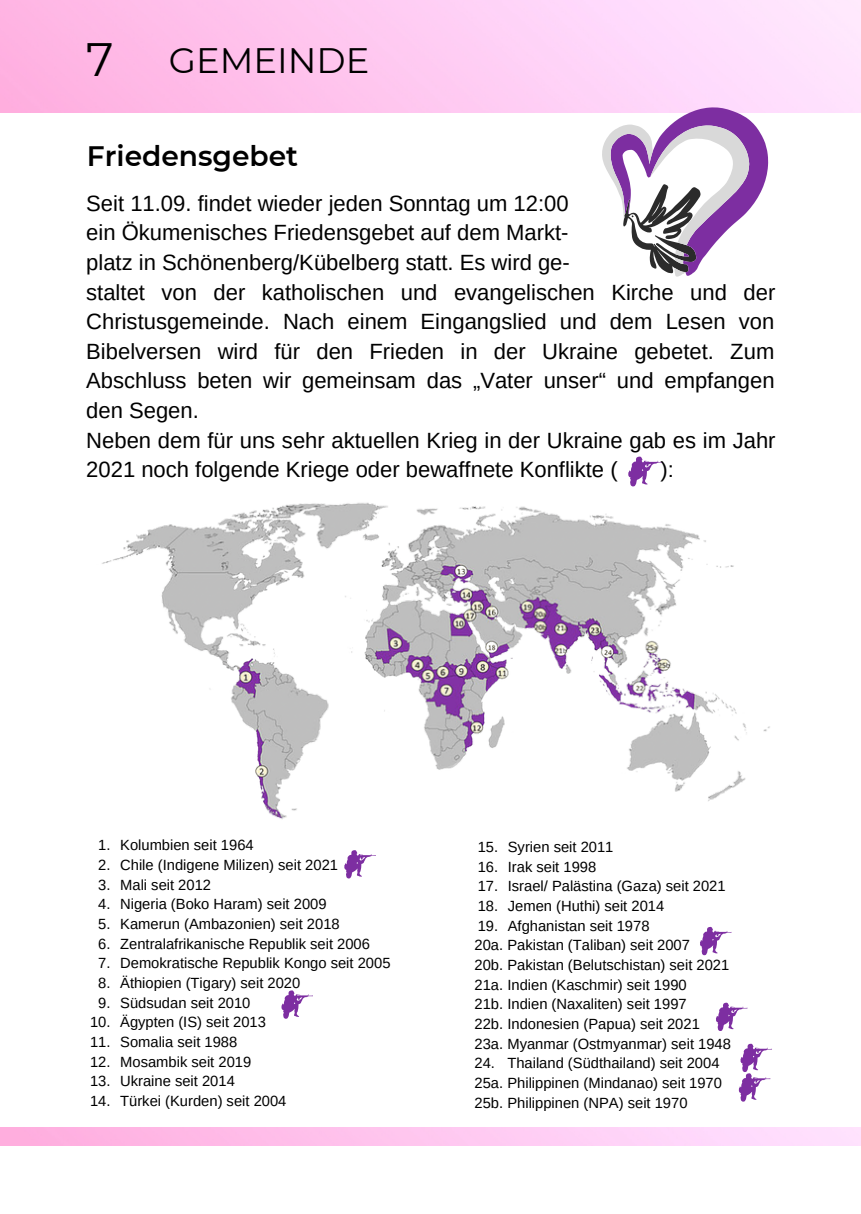
<style>
.page{position:relative;width:861px;height:1214px;background:#fff}
.page>*{position:absolute;margin:0;border:0;box-sizing:border-box;transform-origin:0 0}
.t1{font:35.4px "Montserrat";color:#000}
.t2{font:600 28px "Montserrat";color:#000}
.t3{font:22px/29.6px "Arimo";color:#000}
.t4{font:14.8px/19.6px "Arimo";color:#000}
.s1{font-size:46.8px}
</style>
<div class="page">
<svg style="left:344px;top:850px;width:32px;height:28px"></svg>
<svg style="left:281px;top:990px;width:32px;height:28px"></svg>
<svg style="left:700px;top:926px;width:31px;height:29px"></svg>
<svg style="left:716px;top:1002px;width:31px;height:29px"></svg>
<svg style="left:739px;top:1043px;width:33px;height:58px"></svg>
<img style="left:102px;top:486px;width:668px;height:333px">
<svg style="left:628px;top:456px;width:35px;height:30px"></svg>
<div style="left:474px;top:803px;width:48px;height:36px;background:#fff"></div>
<svg style="left:602px;top:107px;width:166px;height:170px"></svg>
<h1 class="t1" style="left:86px;top:39px;width:285px"><span class="s1">7</span> GEMEINDE</h1>
<h2 class="t2" style="left:87px;top:139px;width:213px">Friedensgebet</h2>
<p class="t3" style="left:86px;top:188px;width:691px">Seit 11.09. findet wieder jeden Sonntag um 12:00<br>ein Ökumenisches Friedensgebet auf dem Markt-<br>platz in Schönenberg/Kübelberg statt. Es wird ge-<br>staltet von der katholischen und evangelischen Kirche und der Christusgemeinde. Nach einem Eingangslied und dem Lesen von Bibelversen wird für den Frieden in der Ukraine gebetet. Zum Abschluss beten wir gemeinsam das „Vater unser“ und empfangen den Segen.<br>Neben dem für uns sehr aktuellen Krieg in der Ukraine gab es im Jahr 2021 noch folgende Kriege oder bewaffnete Konflikte (</p>
<h3 class="t3" style="left:661px;top:455px;width:15px">):</h3>
<p class="t4" style="left:120px;top:835px;width:272px">Kolumbien seit 1964<br>Chile (Indigene Milizen) seit 2021<br>Mali seit 2012<br>Nigeria (Boko Haram) seit 2009<br>Kamerun (Ambazonien) seit 2018<br>Zentralafrikanische Republik seit 2006<br>Demokratische Republik Kongo seit 2005<br>Äthiopien (Tigary) seit 2020<br>Südsudan seit 2010<br>Ägypten (IS) seit 2013<br>Somalia seit 1988<br>Mosambik seit 2019<br>Ukraine seit 2014<br>Türkei (Kurden) seit 2004</p>
<p class="t4" style="left:90px;top:835px;width:22px;text-align:center">1.<br>2.<br>3.<br>4.<br>5.<br>6.<br>7.<br>8.<br>9.<br>10.<br>11.<br>12.<br>13.<br>14.</p>
<p class="t4" style="left:508px;top:837px;width:219px">Syrien seit 2011<br>Irak seit 1998<br>Israel/ Palästina (Gaza) seit 2021<br>Jemen (Huthi) seit 2014<br>Afghanistan seit 1978</p>
<p class="t4" style="left:475px;top:837px;width:258px">15.<br>16.<br>17.<br>18.<br>19.<br>20a. Pakistan (Taliban) seit 2007<br>20b. Pakistan (Belutschistan) seit 2021<br>21a. Indien (Kaschmir) seit 1990<br>21b. Indien (Naxaliten) seit 1997<br>22b. Indonesien (Papua) seit 2021<br>23a. Myanmar (Ostmyanmar) seit 1948</p>
<p class="t4" style="left:475px;top:1053px;width:249px">24. Thailand (Südthailand) seit 2004<br>25a. Philippinen (Mindanao) seit 1970<br>25b. Philippinen (NPA) seit 1970</p>
</div>
